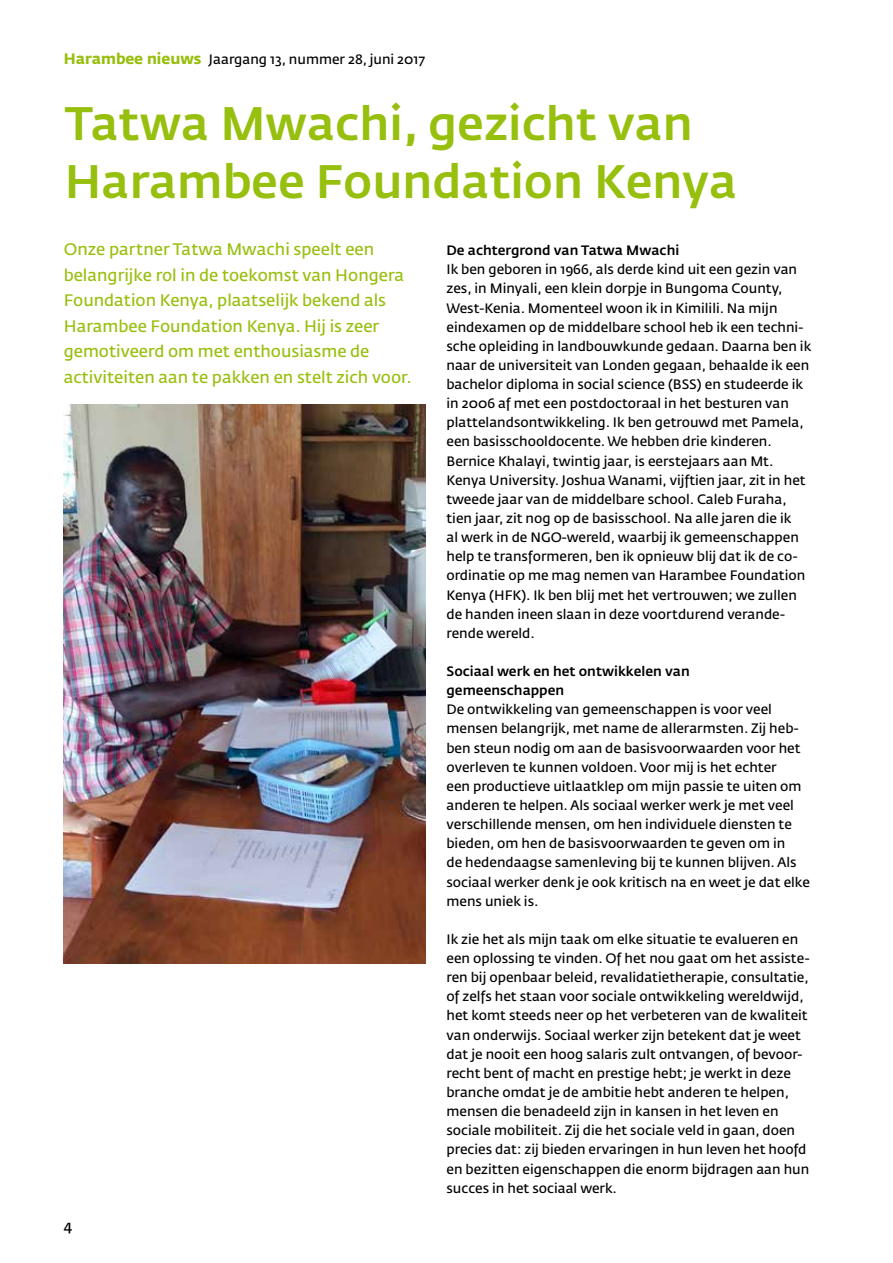
<style>
.page{position:relative;width:893px;height:1263px;background:#fff}
.page>*{position:absolute;margin:0;border:0;box-sizing:border-box;transform-origin:0 0}
.t1{font:500 46.5px/57.4px "Fedra Sans Std";color:#97bf0d}
.t2{font:16.5px/25.5px "Fedra Sans Std";color:#97bf0d}
.t3{font:15px "Fedra Sans Std";color:#000}
.t4{font:13.5px/19.2px "Fedra Sans Std";color:#000}
.t5{font:500 13.5px/19.2px "Fedra Sans Std";color:#000}
.s1{font-weight:700;font-size:15px;color:#97bf0d}
</style>
<div class="page">
<img style="left:64px;top:404px;width:361px;height:559px">
<p class="t4" style="left:64px;top:49px;width:363px"><span class="s1">Harambee nieuws</span> Jaargang 13, nummer 28, juni 2017</p>
<h1 class="t1" style="left:65px;top:95px;width:674px">Tatwa Mwachi, gezicht van<br>Harambee Foundation Kenya</h1>
<p class="t2" style="left:64px;top:237px;width:350px">Onze partner Tatwa Mwachi speelt een belangrijke rol in de toekomst van Hongera Foundation Kenya, plaatselijk bekend als Harambee Foundation Kenya. Hij is zeer gemotiveerd om met enthousiasme de activiteiten aan te pakken en stelt zich voor.</p>
<p class="t5" style="left:446px;top:241px;width:234px">De achtergrond van Tatwa Mwachi</p>
<p class="t4" style="left:446px;top:260px;width:366px">Ik ben geboren in 1966, als derde kind uit een gezin van zes, in Minyali, een klein dorpje in Bungoma County, West-Kenia. Momenteel woon ik in Kimilili. Na mijn eindexamen op de middelbare school heb ik een techni&shy;sche opleiding in landbouwkunde gedaan. Daarna ben ik naar de universiteit van Londen gegaan, behaalde ik een bachelor diploma in social science (BSS) en studeerde ik in 2006 af met een postdoctoraal in het besturen van plattelandsontwikkeling. Ik ben getrouwd met Pamela, een basisschooldocente. We hebben drie kinderen.<br>Bernice Khalayi, twintig jaar, is eerstejaars aan Mt.<br>Kenya University. Joshua Wanami, vijftien jaar, zit in het tweede jaar van de middelbare school. Caleb Furaha, tien jaar, zit nog op de basisschool. Na alle jaren die ik<br>al werk in de NGO-wereld, waarbij ik gemeenschappen help te transformeren, ben ik opnieuw blij dat ik de co&shy;ördinatie op me mag nemen van Harambee Foundation Kenya (HFK). Ik ben blij met het vertrouwen; we zullen de handen ineen slaan in deze voortdurend verande&shy;rende wereld.</p>
<p class="t5" style="left:446px;top:662px;width:245px">Sociaal werk en het ontwikkelen van gemeenschappen</p>
<p class="t4" style="left:446px;top:700px;width:365px">De ontwikkeling van gemeenschappen is voor veel mensen belangrijk, met name de allerarmsten. Zij heb&shy;ben steun nodig om aan de basisvoorwaarden voor het overleven te kunnen voldoen. Voor mij is het echter<br>een productieve uitlaatklep om mijn passie te uiten om anderen te helpen. Als sociaal werker werk je met veel verschillende mensen, om hen individuele diensten te bieden, om hen de basisvoorwaarden te geven om in<br>de hedendaagse samenleving bij te kunnen blijven. Als sociaal werker denk je ook kritisch na en weet je dat elke mens uniek is.</p>
<p class="t4" style="left:446px;top:929px;width:365px">Ik zie het als mijn taak om elke situatie te evalueren en een oplossing te vinden. Of het nou gaat om het assiste&shy;ren bij openbaar beleid, revalidatietherapie, consultatie, of zelfs het staan voor sociale ontwikkeling wereldwijd, het komt steeds neer op het verbeteren van de kwaliteit van onderwijs. Sociaal werker zijn betekent dat je weet dat je nooit een hoog salaris zult ontvangen, of bevoor&shy;recht bent of macht en prestige hebt; je werkt in deze branche omdat je de ambitie hebt anderen te helpen, mensen die benadeeld zijn in kansen in het leven en sociale mobiliteit. Zij die het sociale veld in gaan, doen precies dat: zij bieden ervaringen in hun leven het hoofd en bezitten eigenschappen die enorm bijdragen aan hun succes in het sociaal werk.</p>
<p class="t3" style="left:64px;top:1216px;width:10px">4</p>
</div>
